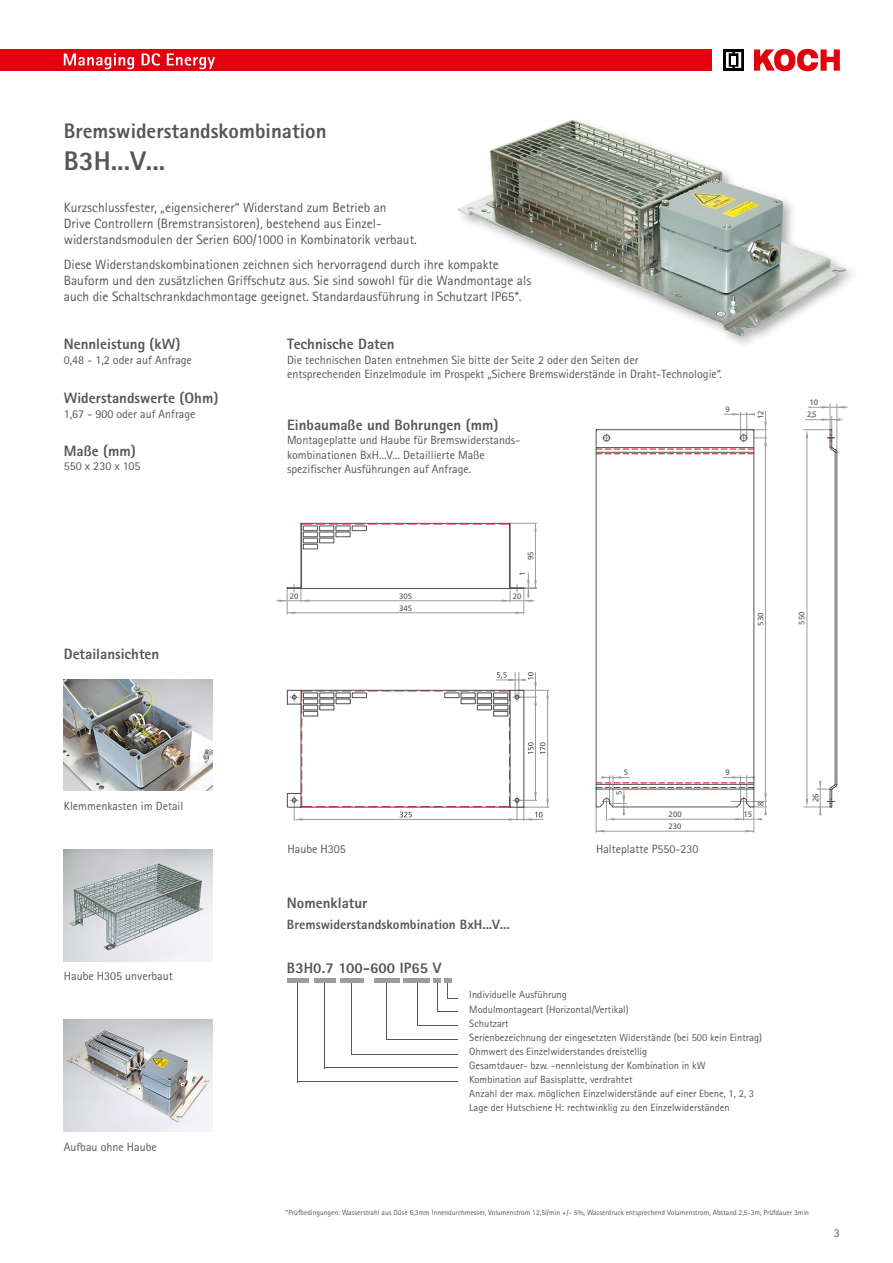
<style>
.page{position:relative;width:893px;height:1263px;background:#fff}
.page>*{position:absolute;margin:0;border:0;box-sizing:border-box;transform-origin:0 0}
.t1{font:800 27px "Rotis Sans Serif";color:#565656}
.t2{font:800 21px "Rotis Sans Serif";color:#565656}
.t3{font:800 15px "Rotis Sans Serif";color:#565656}
.t4{font:13.5px/16.2px "Rotis Sans Serif";color:#565656}
.t5{font:800 13.5px "Rotis Sans Serif";color:#565656}
.t6{font:12px/14.4px "Rotis Sans Serif";color:#565656}
.t7{font:10.5px/14.1px "Rotis Sans Serif";color:#565656}
.t8{font:7.8px/11.2px "Frutiger";color:#565656;text-align:center}
.t9{font:7.5px "Rotis Sans Serif";color:#565656}
</style>
<div class="page">
<img style="left:457px;top:120px;width:396px;height:225px">
<svg style="left:723px;top:411px;width:44px;height:36px"></svg>
<hr style="left:765px;top:438px;width:1px;height:363px;background:#9c9d9d">
<svg style="left:595px;top:429px;width:160px;height:379px"></svg>
<hr style="left:276px;top:600px;width:234px;height:1px;background:#9c9d9d">
<hr style="left:808px;top:407px;width:39px;height:1px;background:#9c9d9d">
<svg style="left:804px;top:404px;width:41px;height:411px"></svg>
<svg style="left:279px;top:523px;width:258px;height:91px"></svg>
<svg style="left:596px;top:776px;width:171px;height:56px"></svg>
<hr style="left:417px;top:1025px;width:40px;height:1px;background:#565656">
<svg style="left:438px;top:1011px;width:19px;height:1px"></svg>
<hr style="left:386px;top:1039px;width:71px;height:1px;background:#565656">
<hr style="left:351px;top:1054px;width:106px;height:1px;background:#565656">
<hr style="left:324px;top:1067px;width:133px;height:1px;background:#565656">
<hr style="left:298px;top:1081px;width:159px;height:1px;background:#565656">
<hr style="left:298px;top:981px;width:1px;height:101px;background:#565656">
<hr style="left:324px;top:981px;width:1px;height:87px;background:#565656">
<hr style="left:351px;top:980px;width:1px;height:74px;background:#565656">
<hr style="left:386px;top:981px;width:1px;height:59px;background:#565656">
<hr style="left:417px;top:980px;width:1px;height:46px;background:#565656">
<hr style="left:437px;top:981px;width:1px;height:31px;background:#565656">
<hr style="left:374px;top:978px;width:26px;height:4px;background:#9c9d9d">
<hr style="left:314px;top:978px;width:21px;height:4px;background:#9c9d9d">
<hr style="left:287px;top:978px;width:22px;height:4px;background:#9c9d9d">
<hr style="left:403px;top:978px;width:27px;height:4px;background:#9c9d9d">
<hr style="left:341px;top:978px;width:23px;height:4px;background:#9c9d9d">
<svg style="left:434px;top:978px;width:18px;height:20px"></svg>
<img style="left:64px;top:1019px;width:148px;height:112px">
<img style="left:64px;top:679px;width:148px;height:112px">
<img style="left:64px;top:849px;width:148px;height:112px">
<svg style="left:754px;top:49px;width:86px;height:22px"></svg>
<div style="left:723px;top:49px;width:21px;height:22px;background:#000"></div>
<svg style="left:726px;top:52px;width:15px;height:16px"></svg>
<div style="left:0;top:49px;width:712px;height:22px;background:#e3000f"></div>
<svg style="left:64px;top:53px;width:151px;height:16px"></svg>
<svg style="left:287px;top:672px;width:262px;height:149px"></svg>
<h2 class="t2" style="left:64px;top:117px;width:264px">Bremswiderstandskombination</h2>
<h1 class="t1" style="left:64px;top:144px;width:103px">B3H...V...</h1>
<p class="t4" style="left:64px;top:199px;width:355px">Kurzschlussfester, „eigensicherer“ Widerstand zum Betrieb an<br>Drive Controllern (Bremstransistoren), bestehend aus Einzel&shy;widerstandsmodulen der Serien 600/1000 in Kombinatorik verbaut.</p>
<p class="t4" style="left:64px;top:256px;width:469px">Diese Widerstandskombinationen zeichnen sich hervorragend durch ihre kompakte<br>Bauform und den zusätzlichen Griffschutz aus. Sie sind sowohl für die Wandmontage als auch die Schaltschrankdachmontage geeignet. Standardausführung in Schutzart IP65*.</p>
<p class="t3" style="left:64px;top:334px;width:118px">Nennleistung (kW)</p>
<p class="t6" style="left:64px;top:352px;width:130px">0,48 - 1,2 oder auf Anfrage</p>
<p class="t3" style="left:64px;top:389px;width:156px">Widerstandswerte (Ohm)</p>
<p class="t6" style="left:64px;top:406px;width:133px">1,67 - 900 oder auf Anfrage</p>
<p class="t3" style="left:64px;top:441px;width:74px">Maße (mm)</p>
<p class="t6" style="left:64px;top:459px;width:78px">550 x 230 x 105</p>
<p class="t3" style="left:287px;top:334px;width:109px">Technische Daten</p>
<p class="t6" style="left:287px;top:352px;width:436px">Die technischen Daten entnehmen Sie bitte der Seite 2 oder den Seiten der<br>entsprechenden Einzelmodule im Prospekt „Sichere Bremswiderstände in Draht-Technologie“.</p>
<p class="t3" style="left:287px;top:415px;width:213px">Einbaumaße und Bohrungen (mm)</p>
<p class="t6" style="left:287px;top:433px;width:235px">Montageplatte und Haube für Bremswiderstands&shy;kombinationen BxH...V... Detaillierte Maße spezifischer Ausführungen auf Anfrage.</p>
<p class="t8" style="left:726px;top:404px;width:6px">9</p>
<p class="t8" style="left:755px;top:419px;width:10px;rotate:-90deg">12</p>
<p class="t3" style="left:64px;top:645px;width:97px">Detailansichten</p>
<p class="t8" style="left:290px;top:590px;width:10px">20</p>
<p class="t8" style="left:525px;top:560px;width:10px;rotate:-90deg">95</p>
<p class="t8" style="left:517px;top:576px;width:6px;rotate:-90deg">1</p>
<p class="t8" style="left:399px;top:590px;width:15px">305</p>
<p class="t8" style="left:513px;top:590px;width:10px">20</p>
<p class="t8" style="left:399px;top:602px;width:15px">345</p>
<p class="t8" style="left:755px;top:626px;width:15px;rotate:-90deg">530</p>
<p class="t8" style="left:807px;top:397px;width:13px">10<br>2,5</p>
<p class="t8" style="left:796px;top:625px;width:15px;rotate:-90deg">550</p>
<p class="t6" style="left:64px;top:798px;width:121px">Klemmenkasten im Detail</p>
<p class="t6" style="left:64px;top:968px;width:111px">Haube H305 unverbaut</p>
<p class="t6" style="left:64px;top:1139px;width:95px">Aufbau ohne Haube</p>
<p class="t8" style="left:624px;top:767px;width:6px">5</p>
<p class="t8" style="left:613px;top:795px;width:6px;rotate:-90deg">5</p>
<p class="t8" style="left:726px;top:767px;width:6px">9</p>
<p class="t8" style="left:755px;top:806px;width:6px;rotate:-90deg">8</p>
<p class="t8" style="left:669px;top:809px;width:15px">200</p>
<p class="t8" style="left:744px;top:809px;width:10px">15</p>
<p class="t8" style="left:669px;top:821px;width:15px">230</p>
<p class="t6" style="left:287px;top:842px;width:60px">Haube H305</p>
<p class="t6" style="left:596px;top:842px;width:104px">Halteplatte P550-230</p>
<p class="t3" style="left:287px;top:893px;width:82px">Nomenklatur</p>
<p class="t5" style="left:287px;top:915px;width:224px">Bremswiderstandskombination BxH...V...</p>
<p class="t3" style="left:287px;top:958px;width:156px">B3H0.7 100-600 IP65 V</p>
<p class="t7" style="left:469px;top:988px;width:294px">Individuelle Ausführung<br>Modulmontageart (Horizontal/Vertikal)<br>Schutzart<br>Serienbezeichnung der eingesetzten Widerstände (bei 500 kein Eintrag)<br>Ohmwert des Einzelwiderstandes dreistellig<br>Gesamtdauer- bzw. -nennleistung der Kombination in kW<br>Kombination auf Basisplatte, verdrahtet<br>Anzahl der max. möglichen Einzelwiderstände auf einer Ebene, 1, 2, 3<br>Lage der Hutschiene H: rechtwinklig zu den Einzelwiderständen</p>
<p class="t8" style="left:810px;top:802px;width:10px;rotate:-90deg">26</p>
<p class="t9" style="left:286px;top:1208px;width:524px">*Prüfbedingungen: Wasserstrahl aus Düse 6,3mm Innendurchmesser, Volumenstrom 12,5l/min +/- 5%, Wasserdruck entsprechend Volumenstrom, Abstand 2,5-3m, Prüfdauer 3min</p>
<p class="t6" style="left:834px;top:1225px;width:7px">3</p>
</div>
